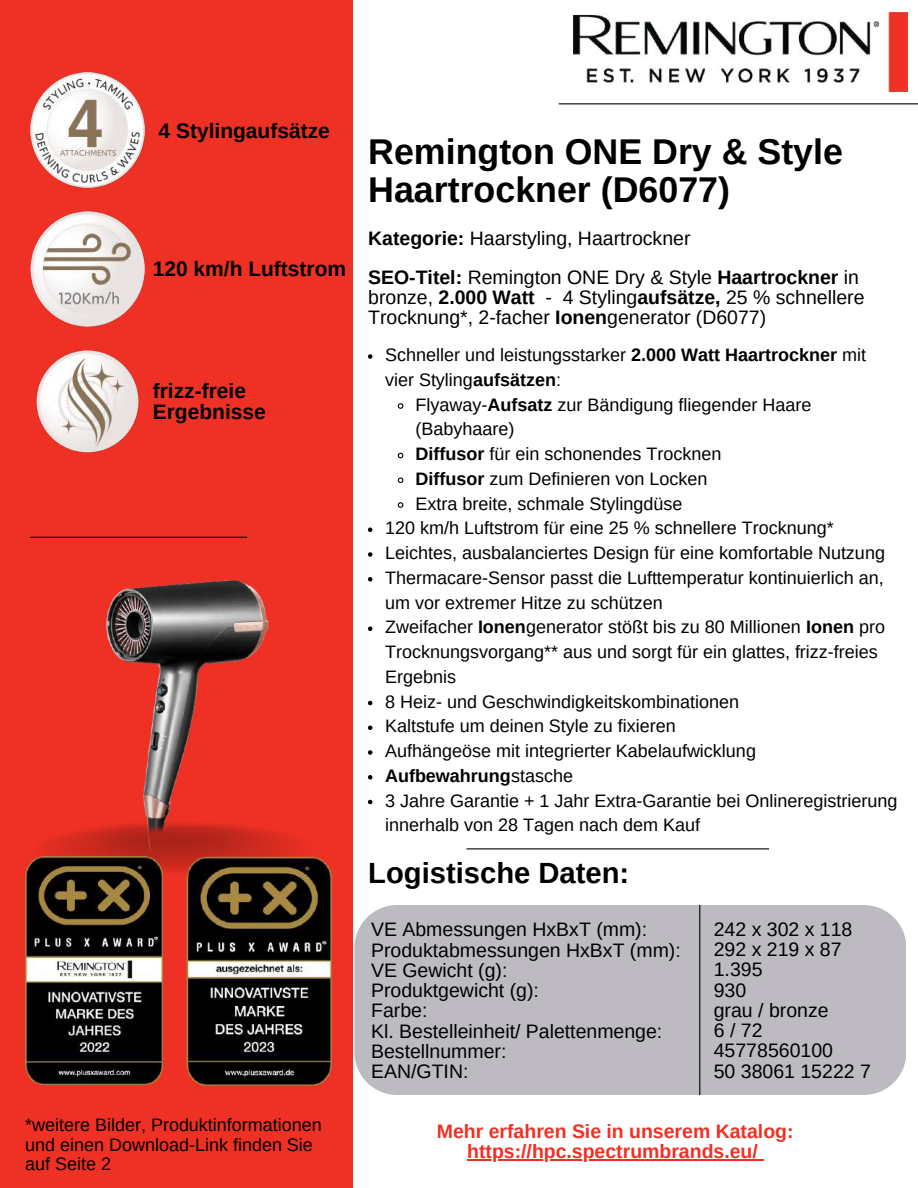
<style>
.page{position:relative;width:918px;height:1188px;background:#fff}
.page>*{position:absolute;margin:0;border:0;box-sizing:border-box;transform-origin:0 0}
.t1{font:700 35.85px/38.2px "Arimo";color:#000}
.t2{font:700 29.25px "Arimo";color:#000}
.t3{font:700 21px/21.3px "Arimo";color:#000}
.t4{font:19.5px/20.2px "Arimo";color:#000}
.t5{font:700 19.5px/20.2px "Arimo";color:#ee3124;text-align:center}
.t6{font:18px/19px "Arimo";color:#000}
.t7{font:700 18px "Arimo";color:#000}
.s1{font-weight:700}
.s2{font-weight:400}
</style>
<div class="page">
<div style="left:0;top:0;width:352px;height:1188px;background:#ee3124"></div>
<img style="left:44px;top:829px;width:255px;height:43px">
<hr style="left:559px;top:103px;width:359px;height:1px;background:#000">
<hr style="left:466px;top:848px;width:303px;height:1px;background:#000">
<hr style="left:30px;top:537px;width:217px;height:1px;background:#000">
<img style="left:574px;top:13px;width:334px;height:79px">
<div style="left:354px;top:905px;width:552px;height:190px;background:#bdbbc1"></div>
<hr style="left:699px;top:905px;width:1px;height:190px;background:#000">
<img style="left:25px;top:856px;width:138px;height:229px">
<img style="left:92px;top:580px;width:182px;height:270px">
<img style="left:30px;top:73px;width:115px;height:114px">
<img style="left:30px;top:211px;width:115px;height:115px">
<img style="left:36px;top:350px;width:103px;height:103px">
<img style="left:186px;top:856px;width:145px;height:230px">
<svg style="left:368px;top:354px;width:4px;height:5px"></svg>
<svg style="left:397px;top:403px;width:7px;height:6px"></svg>
<svg style="left:397px;top:452px;width:7px;height:7px"></svg>
<svg style="left:397px;top:477px;width:7px;height:7px"></svg>
<svg style="left:397px;top:502px;width:7px;height:6px"></svg>
<svg style="left:368px;top:528px;width:4px;height:4px"></svg>
<svg style="left:368px;top:552px;width:4px;height:5px"></svg>
<svg style="left:368px;top:577px;width:4px;height:5px"></svg>
<svg style="left:368px;top:627px;width:4px;height:4px"></svg>
<svg style="left:368px;top:701px;width:4px;height:4px"></svg>
<svg style="left:368px;top:726px;width:4px;height:4px"></svg>
<svg style="left:368px;top:750px;width:4px;height:5px"></svg>
<svg style="left:368px;top:775px;width:4px;height:5px"></svg>
<svg style="left:368px;top:800px;width:4px;height:4px"></svg>
<hr style="left:467px;top:1159px;width:291px;height:1px;background:#ee3124">
<p class="t3" style="left:159px;top:120px;width:173px">4 Stylingaufsätze</p>
<p class="t3" style="left:153px;top:258px;width:195px">120 km/h Luftstrom</p>
<p class="t3" style="left:153px;top:380px;width:115px">frizz-freie<br>Ergebnisse</p>
<p class="t6" style="left:25px;top:1116px;width:298px">*weitere Bilder, Produktinformationen und einen Download-Link finden Sie auf Seite 2</p>
<h1 class="t1" style="left:368px;top:133px;width:476px">Remington ONE Dry &amp; Style<br>Haartrockner (D6077)</h1>
<p class="t4" style="left:368px;top:228px;width:324px"><span class="s1">Kategorie:</span> Haarstyling, Haartrockner</p>
<p class="t4" style="left:368px;top:267px;width:498px"><span class="s1">SEO-Titel:</span> Remington ONE Dry &amp; Style <span class="s1">Haartrockner</span> in bronze, <span class="s1">2.000 Watt</span> - 4 Styling<span class="s1">aufsätze,</span> 25 % schnellere<br>Trocknung*, 2-facher <span class="s1">Ionen</span>generator (D6077)</p>
<p class="t6" style="left:385px;top:345px;width:483px">Schneller und leistungsstarker <span class="s1">2.000 Watt Haartrockner</span> mit</p>
<p class="t6" style="left:385px;top:370px;width:177px">vier Styling<span class="s1">aufsätzen</span>:</p>
<p class="t6" style="left:416px;top:395px;width:397px">Flyaway-<span class="s1">Aufsatz</span> zur Bändigung fliegender Haare</p>
<p class="t6" style="left:416px;top:419px;width:101px">(Babyhaare)</p>
<p class="t6" style="left:416px;top:444px;width:307px"><span class="s1">Diffusor</span> für ein schonendes Trocknen</p>
<p class="t6" style="left:416px;top:469px;width:293px"><span class="s1">Diffusor</span> zum Definieren von Locken</p>
<p class="t6" style="left:416px;top:494px;width:268px">Extra breite, schmale Stylingdüse</p>
<p class="t6" style="left:385px;top:518px;width:450px">120 km/h Luftstrom für eine 25 % schnellere Trocknung*</p>
<p class="t6" style="left:385px;top:543px;width:501px">Leichtes, ausbalanciertes Design für eine komfortable Nutzung</p>
<p class="t6" style="left:385px;top:568px;width:500px">Thermacare-Sensor passt die Lufttemperatur kontinuierlich an,</p>
<p class="t6" style="left:385px;top:593px;width:279px">um vor extremer Hitze zu schützen</p>
<p class="t6" style="left:385px;top:617px;width:502px">Zweifacher <span class="s1">Ionen</span>generator stößt bis zu 80 Millionen <span class="s1">Ionen</span> pro</p>
<p class="t6" style="left:385px;top:642px;width:494px">Trocknungsvorgang** aus und sorgt für ein glattes, frizz-freies</p>
<p class="t6" style="left:385px;top:667px;width:73px">Ergebnis</p>
<p class="t6" style="left:385px;top:692px;width:356px">8 Heiz- und Geschwindigkeitskombinationen</p>
<p class="t6" style="left:385px;top:716px;width:292px">Kaltstufe um deinen Style zu fixieren</p>
<p class="t6" style="left:385px;top:741px;width:372px">Aufhängeöse mit integrierter Kabelaufwicklung</p>
<p class="t7" style="left:385px;top:765px;width:189px">Aufbewahrung<span class="s2">stasche</span></p>
<p class="t6" style="left:385px;top:791px;width:514px">3 Jahre Garantie + 1 Jahr Extra-Garantie bei Onlineregistrierung</p>
<p class="t6" style="left:385px;top:815px;width:317px">innerhalb von 28 Tagen nach dem Kauf</p>
<h2 class="t2" style="left:368px;top:856px;width:263px">Logistische Daten:</h2>
<p class="t4" style="left:371px;top:919px;width:311px">VE Abmessungen HxBxT (mm):<br>Produktabmessungen HxBxT (mm):<br>VE Gewicht (g):<br>Produktgewicht (g):<br>Farbe:<br>Kl. Bestelleinheit/ Palettenmenge:<br>Bestellnummer:<br>EAN/GTIN:</p>
<p class="t4" style="left:714px;top:919px;width:159px">242 x 302 x 118<br>292 x 219 x 87<br>1.395<br>930<br>grau / bronze<br>6 / 72<br>45778560100<br>50 38061 15222 7</p>
<p class="t5" style="left:437px;top:1121px;width:358px">Mehr erfahren Sie in unserem Katalog: https://hpc.spectrumbrands.eu/</p>
</div>
